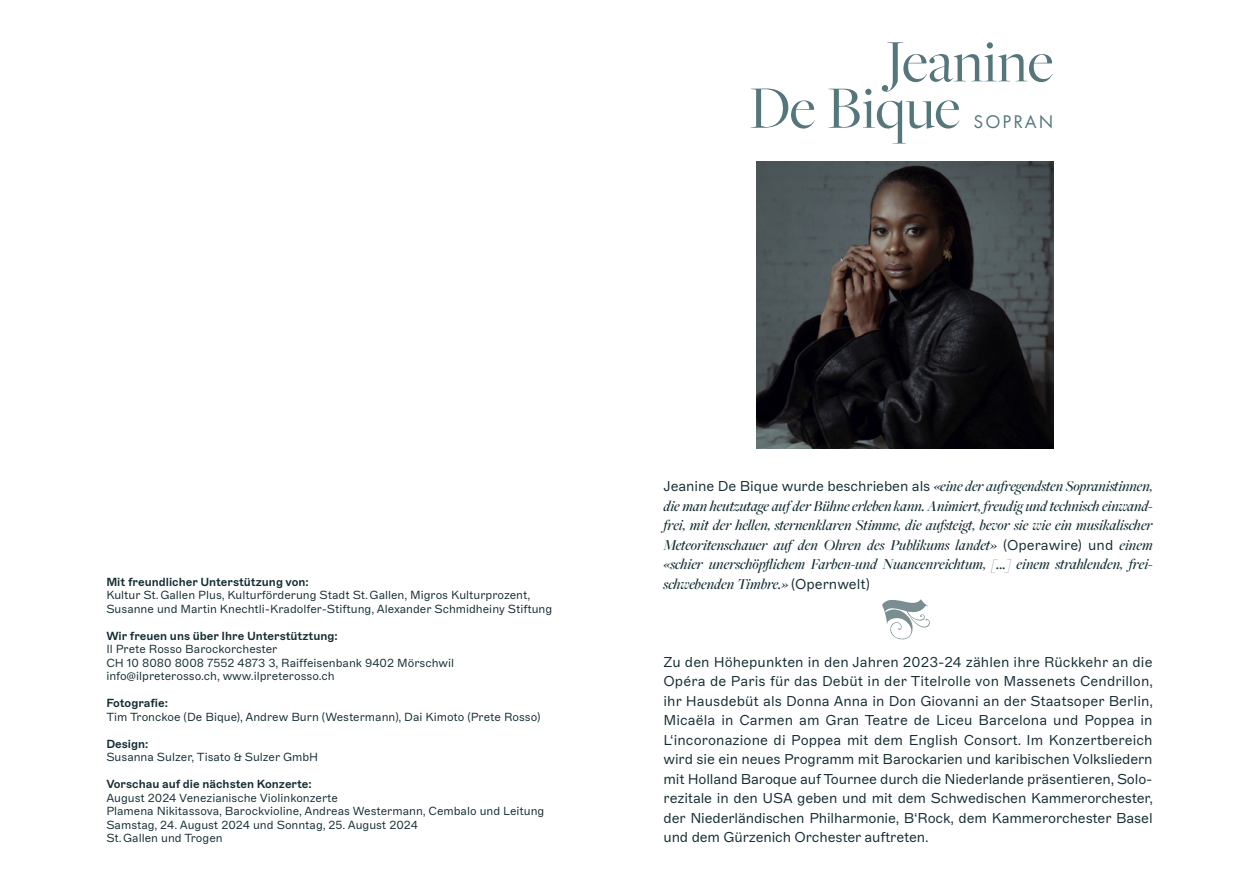
<style>
.page{position:relative;width:1259px;height:893px;background:#fff}
.page>*{position:absolute;margin:0;border:0;box-sizing:border-box;transform-origin:0 0}
.t1{font:62.4px/46.3px "Freight Big Pro";color:#55767b}
.t2{font:19.05px "Futura PT";letter-spacing:.11em;color:#55767b}
.t3{font:italic 500 15.75px/19.5px "Freight Big Pro";color:#132c31;text-align:justify}
.t4{font:300 14.25px/19.5px "Marfa Pre";letter-spacing:-.01em;color:#132c31;text-align:justify}
.t5{font:300 11.7px/13.5px "Marfa Pre";color:#132c31}
.t6{font:500 11.7px "Marfa Pre";color:#132c31}
.s1{font-family:"Marfa Pre";font-weight:300;font-style:normal;font-size:14.25px}
</style>
<div class="page">
<img style="left:756px;top:162px;width:297px;height:287px">
<svg style="left:882px;top:599px;width:48px;height:41px"></svg>
<h1 class="t1" style="left:749px;top:37px;width:306px;text-indent:137px">Jeanine<br>De Bique</h1>
<h2 class="t2" style="left:973px;top:110px;width:82px">SOPRAN</h2>
<p class="t6" style="left:106px;top:575px;width:204px">Mit freundlicher Unterstützung von:</p>
<p class="t5" style="left:106px;top:589px;width:447px">Kultur St. Gallen Plus, Kulturförderung Stadt St. Gallen, Migros Kulturprozent,<br>Susanne und Martin Knechtli-Kradolfer-Stiftung, Alexander Schmidheiny Stiftung</p>
<p class="t6" style="left:106px;top:629px;width:233px">Wir freuen uns über Ihre Unterstütztung:</p>
<p class="t5" style="left:106px;top:643px;width:349px">Il Prete Rosso Barockorchester<br>CH 10 8080 8008 7552 4873 3, Raiffeisenbank 9402 Mörschwil info@ilpreterosso.ch, www.ilpreterosso.ch</p>
<p class="t6" style="left:106px;top:696px;width:63px">Fotografie:</p>
<p class="t5" style="left:106px;top:710px;width:435px">Tim Tronckoe (De Bique), Andrew Burn (Westermann), Dai Kimoto (Prete Rosso)</p>
<p class="t6" style="left:106px;top:737px;width:44px">Design:</p>
<p class="t5" style="left:106px;top:751px;width:213px">Susanna Sulzer, Tisato &amp; Sulzer GmbH</p>
<p class="t6" style="left:106px;top:777px;width:207px">Vorschau auf die nächsten Konzerte:</p>
<p class="t5" style="left:106px;top:791px;width:439px">August 2024 Venezianische Violinkonzerte<br>Plamena Nikitassova, Barockvioline, Andreas Westermann, Cembalo und Leitung Samstag, 24. August 2024 und Sonntag, 25. August 2024<br>St. Gallen und Trogen</p>
<p class="t3" style="left:663px;top:476px;width:491px"><span class="s1">Jeanine De Bique wurde beschrieben als</span> «eine der aufregendsten Sopranistinnen, die man heutzutage auf der Bühne erleben kann. Animiert, freudig und technisch einwand&shy;frei, mit der hellen, sternenklaren Stimme, die aufsteigt, bevor sie wie ein musikalischer Meteoritenschauer auf den Ohren des Publikums landet» <span class="s1">(Operawire) und</span> einem «schier unerschöpflichem Farben-und Nuancenreichtum, [...] einem strahlenden, frei&shy;schwebenden Timbre.» <span class="s1">(Opernwelt)</span></p>
<p class="t4" style="left:663px;top:652px;width:491px">Zu den Höhepunkten in den Jahren 2023-24 zählen ihre Rückkehr an die Opéra de Paris für das Debüt in der Titelrolle von Massenets Cendrillon, ihr Hausdebüt als Donna Anna in Don Giovanni an der Staatsoper Berlin, Micaëla in Carmen am Gran Teatre de Liceu Barcelona und Poppea in L‘incoronazione di Poppea mit dem English Consort. Im Konzertbereich wird sie ein neues Programm mit Barockarien und karibischen Volksliedern mit Holland Baroque auf Tournee durch die Niederlande präsentieren, Solo&shy;rezitale in den USA geben und mit dem Schwedischen Kammerorchester, der Niederländischen Philharmonie, B‘Rock, dem Kammerorchester Basel und dem Gürzenich Orchester auftreten.</p>
</div>
